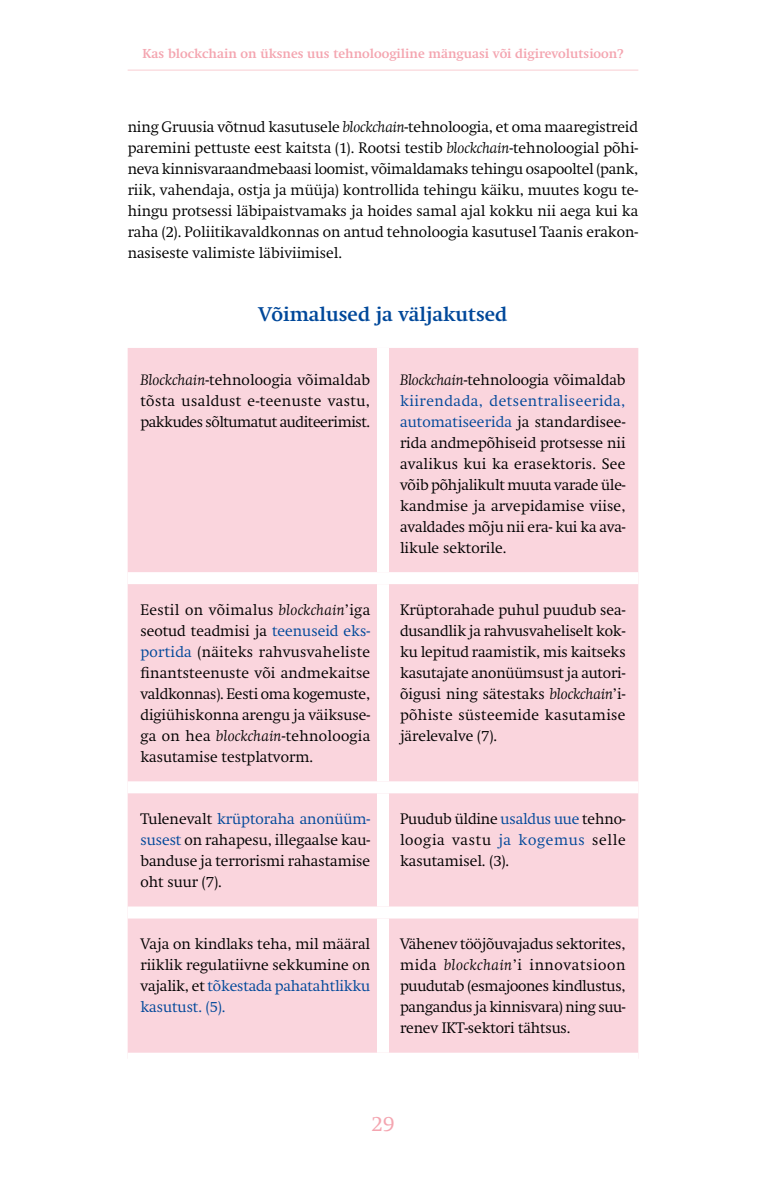
<style>
.page{position:relative;width:766px;height:1191px;background:#fff}
.page>*{position:absolute;margin:0;border:0;box-sizing:border-box;transform-origin:0 0}
.t1{font:300 21px "Swift";color:#f4a5b0}
.t2{font:700 19.5px "Swift";color:#00489a}
.t3{font:300 15px/21px "Swift";color:#000;text-align:justify}
.t4{font:700 12.75px "Swift";color:#f4a5b0}
.s1{font-style:italic}
.s2{color:#00489a}
</style>
<div class="page">
<hr style="left:128px;top:69px;width:510px;height:2px;background:#fbdee1">
<div style="left:128px;top:348px;width:510px;height:704px;background:#fad5dd"></div>
<div style="left:128px;top:572px;width:255px;height:12px;background:#fff"></div>
<div style="left:383px;top:572px;width:255px;height:12px;background:#fff"></div>
<div style="left:128px;top:781px;width:255px;height:12px;background:#fff"></div>
<div style="left:383px;top:781px;width:255px;height:12px;background:#fff"></div>
<div style="left:128px;top:906px;width:255px;height:12px;background:#fff"></div>
<div style="left:383px;top:906px;width:255px;height:12px;background:#fff"></div>
<div style="left:377px;top:348px;width:12px;height:224px;background:#fff"></div>
<div style="left:377px;top:584px;width:12px;height:197px;background:#fff"></div>
<div style="left:377px;top:793px;width:12px;height:113px;background:#fff"></div>
<div style="left:377px;top:918px;width:12px;height:134px;background:#fff"></div>
<p class="t4" style="left:143px;top:46px;width:482px">Kas blockchain on üksnes uus tehnoloogiline mänguasi või digirevolutsioon?</p>
<p class="t3" style="left:128px;top:116px;width:512px">ning Gruusia võtnud kasutusele <span class="s1">blockchain</span>-tehnoloogia, et oma maaregistreid paremini pettuste eest kaitsta (1). Rootsi testib <span class="s1">blockchain</span>-tehnoloogial põhi&shy;neva kinnisvaraandmebaasi loomist, võimaldamaks tehingu osapooltel (pank, riik, vahendaja, ostja ja müüja) kontrollida tehingu käiku, muutes kogu te&shy;hingu protsessi läbipaistvamaks ja hoides samal ajal kokku nii aega kui ka raha (2). Poliitikavaldkonnas on antud tehnoloogia kasutusel Taanis erakon&shy;nasiseste valimiste läbiviimisel.</p>
<h2 class="t2" style="left:258px;top:302px;width:250px">Võimalused ja väljakutsed</h2>
<p class="t3" style="left:140px;top:369px;width:231px"><span class="s1">Blockchain</span>-tehnoloogia võimaldab tõsta usaldust e-teenuste vastu, pakkudes sõltumatut auditeerimist.</p>
<p class="t3" style="left:400px;top:369px;width:227px"><span class="s1">Blockchain</span>-tehnoloogia võimaldab <span class="s2">kiirendada, detsentraliseerida, automatiseerida</span> ja standardisee&shy;rida andmepõhiseid protsesse nii avalikus kui ka erasektoris. See võib põhjalikult muuta varade üle&shy;kandmise ja arvepidamise viise, avaldades mõju nii era- kui ka ava&shy;likule sektorile.</p>
<p class="t3" style="left:140px;top:599px;width:231px">Eestil on võimalus <span class="s1">blockchain</span>’iga seotud teadmisi ja <span class="s2">teenuseid eks&shy;portida</span> (näiteks rahvusvaheliste finantsteenuste või andmekaitse valdkonnas). Eesti oma kogemuste, digiühiskonna arengu ja väiksuse&shy;ga on hea <span class="s1">blockchain</span>-tehnoloogia kasutamise testplatvorm.</p>
<p class="t3" style="left:400px;top:599px;width:227px">Krüptorahade puhul puudub sea&shy;dusandlik ja rahvusvaheliselt kok&shy;ku lepitud raamistik, mis kaitseks kasutajate anonüümsust ja autori&shy;õigusi ning sätestaks <span class="s1">blockchain</span>’i&shy;põhiste süsteemide kasutamise järelevalve (7).</p>
<p class="t3" style="left:140px;top:808px;width:231px">Tulenevalt <span class="s2">krüptoraha anonüüm&shy;susest</span> on rahapesu, illegaalse kau&shy;banduse ja terrorismi rahastamise oht suur (7).</p>
<p class="t3" style="left:400px;top:808px;width:227px">Puudub üldine <span class="s2">usaldus uue</span> tehno&shy;loogia vastu <span class="s2">ja kogemus</span> selle kasutamisel. (3).</p>
<p class="t3" style="left:140px;top:933px;width:231px">Vaja on kindlaks teha, mil määral riiklik regulatiivne sekkumine on vajalik, et <span class="s2">tõkestada pahatahtlikku kasutust. (5).</span></p>
<p class="t3" style="left:400px;top:933px;width:227px">Vähenev tööjõuvajadus sektorites, mida <span class="s1">blockchain</span>’i innovatsioon puudutab (esmajoones kindlustus, pangandus ja kinnisvara) ning suu&shy;renev IKT-sektori tähtsus.</p>
<h1 class="t1" style="left:371px;top:1111px;width:25px">29</h1>
</div>
